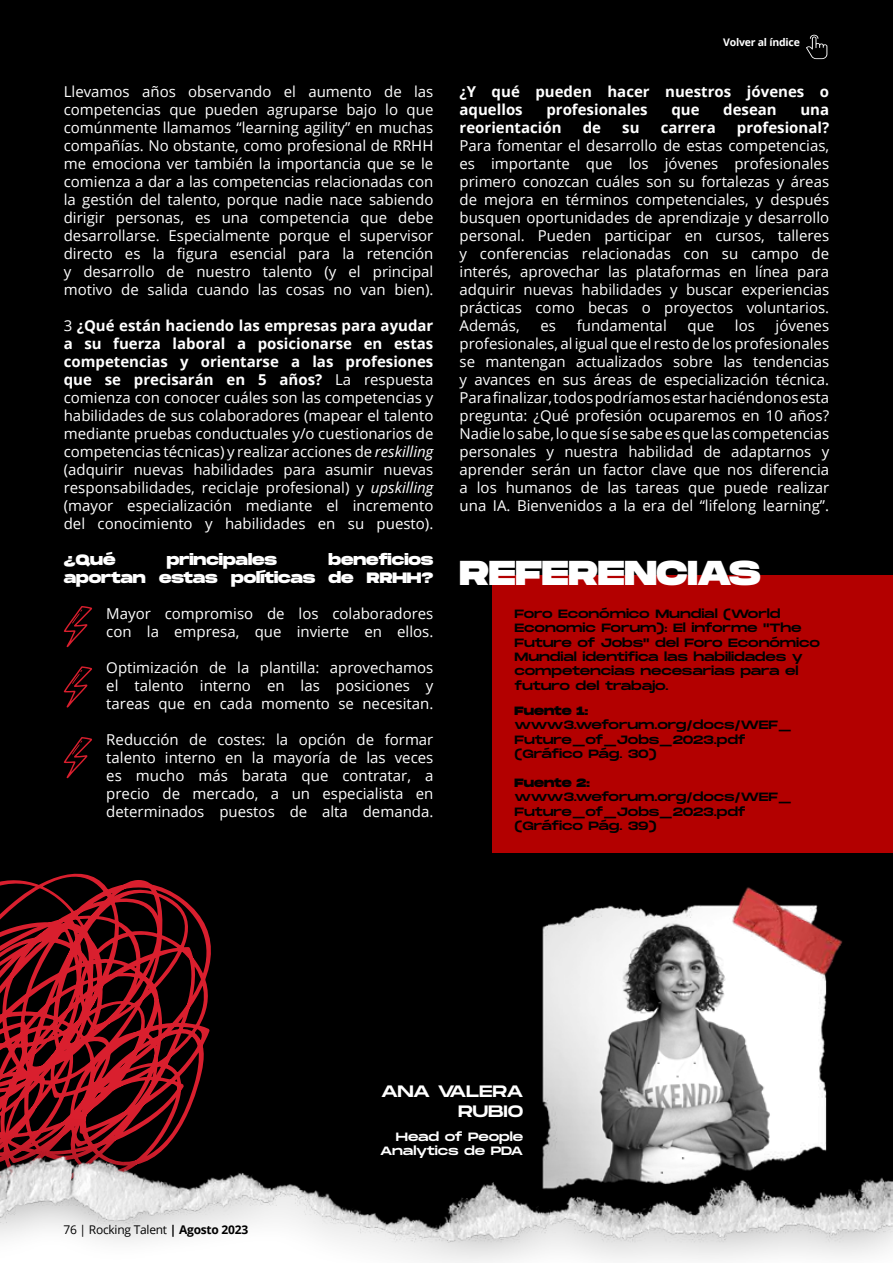
<style>
.page{position:relative;width:893px;height:1263px;background:#fff}
.page>*{position:absolute;margin:0;border:0;box-sizing:border-box;transform-origin:0 0}
.t1{font:800 34.5px "Monument Extended";color:#fff}
.t2{font:16.5px/19.8px "Monument Extended";letter-spacing:-.015em;color:#fff;text-align:right}
.t3{font:15px/18px "Open Sans";color:#fff;text-align:justify}
.t4{font:700 15px/18px "Open Sans";color:#fff}
.t5{font:800 15px/18px "Monument Extended";color:#fff;text-align:right}
.t6{font:12px/14.4px "Monument Extended";letter-spacing:-.01em;color:#000}
.t7{font:12px "Open Sans";letter-spacing:-.02em;color:#000}
.t8{font:12px/14.4px "Monument Extended";letter-spacing:-.015em;color:#fff;text-align:right}
.t9{font:800 12px "Monument Extended";color:#000}
.t10{font:700 10.5px "Open Sans";letter-spacing:-.02em;color:#fff}
.s1{font-weight:700}
.s2{font-style:italic}
</style>
<div class="page">
<div style="left:0;top:0;width:893px;height:1174px;background:#000"></div>
<svg style="left:64px;top:606px;width:28px;height:41px"></svg>
<svg style="left:64px;top:666px;width:28px;height:42px"></svg>
<svg style="left:64px;top:737px;width:28px;height:41px"></svg>
<img style="left:542px;top:905px;width:285px;height:208px">
<div style="left:492px;top:575px;width:401px;height:278px;background:#b30000"></div>
<img style="left:693px;top:887px;width:150px;height:102px">
<svg style="left:0;top:873px;width:211px;height:240px"></svg>
<div style="left:0;top:1113px;width:893px;height:150px;background:#000;opacity:.4"></div>
<img style="left:0;top:1135px;width:893px;height:109px">
<svg style="left:806px;top:35px;width:21px;height:24px"></svg>
<p class="t3" style="left:64px;top:82px;width:371px">Llevamos años observando el aumento de las competencias que pueden agruparse bajo lo que comúnmente llamamos “learning agility” en muchas compañías. No obstante, como profesional de RRHH me emociona ver también la importancia que se le comienza a dar a las competencias relacionadas con la gestión del talento, porque nadie nace sabiendo dirigir personas, es una competencia que debe desarrollarse. Especialmente porque el supervisor directo es la figura esencial para la retención y desarrollo de nuestro talento (y el principal motivo de salida cuando las cosas no van bien).</p>
<p class="t3" style="left:64px;top:316px;width:371px">3 <span class="s1">¿Qué están haciendo las empresas para ayudar a su fuerza laboral a posicionarse en estas competencias y orientarse a las profesiones que se precisarán en 5 años?</span> La respuesta comienza con conocer cuáles son las competencias y habilidades de sus colaboradores (mapear el talento mediante pruebas conductuales y/o cuestionarios de competencias técnicas) y realizar acciones de <span class="s2">reskilling </span>(adquirir nuevas habilidades para asumir nuevas responsabilidades, reciclaje profesional) y <span class="s2">upskilling </span>(mayor especialización mediante el incremento del conocimiento y habilidades en su puesto).</p>
<p class="t5" style="left:64px;top:550px;width:53px">¿Qué</p>
<p class="t5" style="left:167px;top:550px;width:112px">principales</p>
<p class="t5" style="left:64px;top:550px;width:371px">beneficios<br>aportan estas políticas de RRHH?</p>
<p class="t3" style="left:106px;top:604px;width:329px">Mayor compromiso de los colaboradores con la empresa, que invierte en ellos.</p>
<p class="t3" style="left:106px;top:658px;width:329px">Optimización de la plantilla: aprovechamos el talento interno en las posiciones y tareas que en cada momento se necesitan.</p>
<p class="t3" style="left:106px;top:730px;width:329px">Reducción de costes: la opción de formar talento interno en la mayoría de las veces es mucho más barata que contratar, a precio de mercado, a un especialista en determinados puestos de alta demanda.</p>
<p class="t10" style="left:723px;top:35px;width:78px">Volver al índice</p>
<p class="t4" style="left:460px;top:82px;width:371px">¿Y qué pueden hacer nuestros jóvenes o aquellos</p>
<p class="t4" style="left:546px;top:100px;width:103px">profesionales</p>
<p class="t4" style="left:671px;top:100px;width:30px">que</p>
<p class="t4" style="left:723px;top:100px;width:55px">desean</p>
<p class="t4" style="left:800px;top:100px;width:30px">una</p>
<p class="t4" style="left:460px;top:118px;width:104px">reorientación</p>
<p class="t4" style="left:583px;top:118px;width:20px">de</p>
<p class="t4" style="left:622px;top:118px;width:19px">su</p>
<p class="t4" style="left:661px;top:118px;width:57px">carrera</p>
<p class="t4" style="left:737px;top:118px;width:94px">profesional?</p>
<p class="t3" style="left:460px;top:136px;width:371px">Para fomentar el desarrollo de estas competencias, es importante que los jóvenes profesionales primero conozcan cuáles son su fortalezas y áreas de mejora en términos competenciales, y después busquen oportunidades de aprendizaje y desarrollo personal. Pueden participar en cursos, talleres y conferencias relacionadas con su campo de interés, aprovechar las plataformas en línea para adquirir nuevas habilidades y buscar experiencias prácticas como becas o proyectos voluntarios.<br>Además,</p>
<p class="t3" style="left:460px;top:316px;width:371px;text-indent:316px">jóvenes profesionales, al igual que el resto de los profesionales se mantengan actualizados sobre las tendencias y avances en sus áreas de especialización técnica.<br>Para finalizar, todos podríamos estar haciéndonos esta pregunta: ¿Qué profesión ocuparemos en 10 años?<br>Nadie lo sabe, lo que sí se sabe es que las competencias personales y nuestra habilidad de adaptarnos y aprender serán un factor clave que nos diferencia a los humanos de las tareas que puede realizar una IA. Bienvenidos a la era del “lifelong learning”.</p>
<p class="t3" style="left:540px;top:316px;width:17px">es</p>
<p class="t3" style="left:577px;top:316px;width:92px">fundamental</p>
<p class="t3" style="left:687px;top:316px;width:28px">que</p>
<p class="t3" style="left:735px;top:316px;width:22px">los</p>
<h1 class="t1" style="left:460px;top:547px;width:303px">REFERENCIAS</h1>
<p class="t6" style="left:514px;top:606px;width:307px">Foro Económico Mundial (World<br>Economic Forum): El informe "The<br>Future of Jobs" del Foro Económico<br>Mundial identifica las habilidades y competencias necesarias para el futuro del trabajo.</p>
<p class="t9" style="left:514px;top:702px;width:75px">Fuente 1:</p>
<p class="t6" style="left:514px;top:717px;width:279px">www3.weforum.org/docs/WEF_<br>Future_of_Jobs_2023.pdf (Gráfico Pág. 30)</p>
<p class="t9" style="left:514px;top:774px;width:77px">Fuente 2:</p>
<p class="t6" style="left:514px;top:789px;width:279px">www3.weforum.org/docs/WEF_<br>Future_of_Jobs_2023.pdf (Gráfico Pág. 39)</p>
<p class="t7" style="left:63px;top:1221px;width:186px">76 | Rocking Talent <span class="s1">| Agosto 2023</span></p>
<p class="t2" style="left:381px;top:1081px;width:144px">ANA VALERA<br>RUBIO</p>
<p class="t8" style="left:380px;top:1129px;width:145px">Head of People<br>Analytics de PDA</p>
</div>
